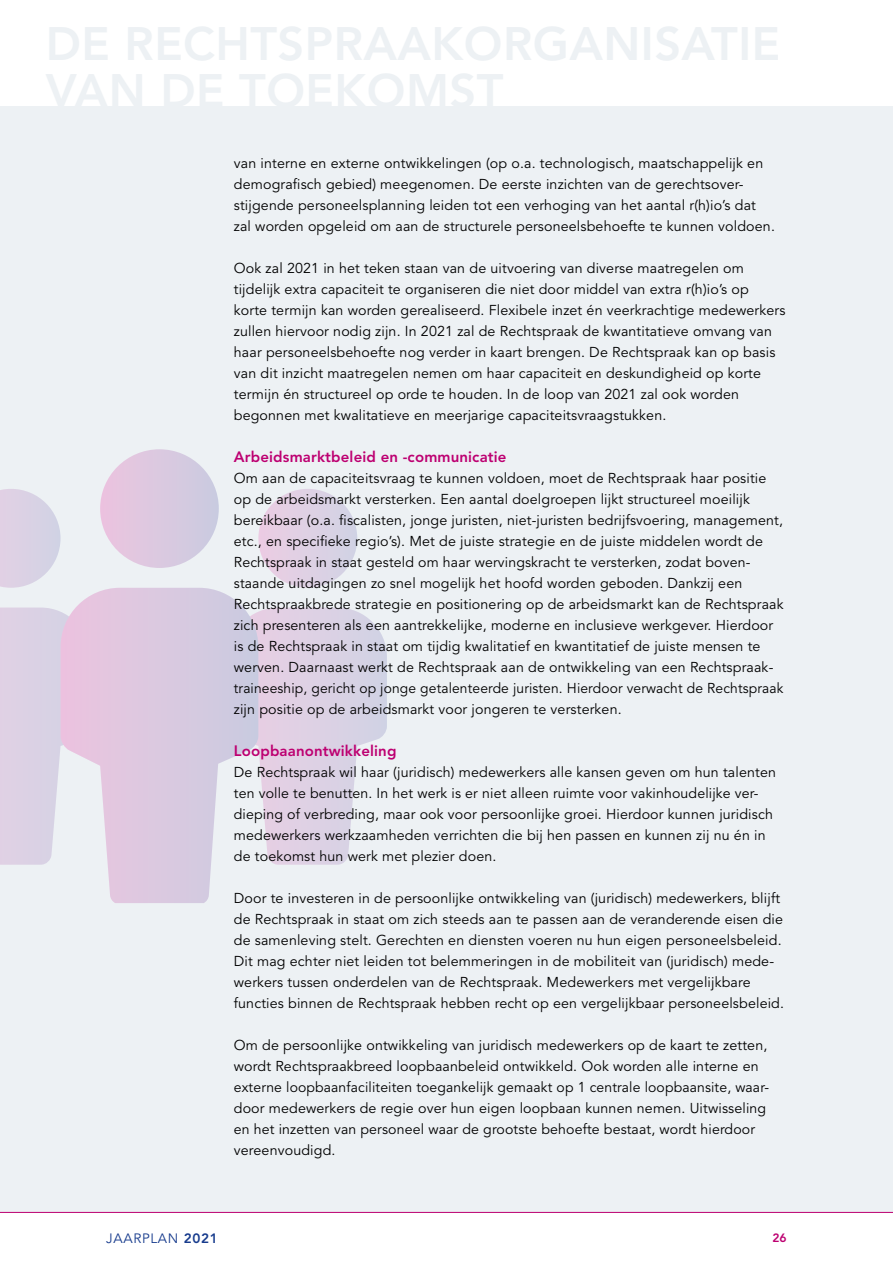
<style>
.page{position:relative;width:893px;height:1263px;background:#fff}
.page>*{position:absolute;margin:0;border:0;box-sizing:border-box;transform-origin:0 0}
.kop_D{font:800 15px "Avenir";letter-spacing:.01em;color:#bd0071}
.looptekst{font:14.25px/21px "Avenir";letter-spacing:.01em;color:#000}
.t1{font:13.5px "Avenir";letter-spacing:.05em;color:#183c8d}
.t2{font:800 12px "Avenir";color:#bd0071}
.s1{font-weight:800}
</style>
<div class="page">
<div style="left:0;top:106px;width:893px;height:1107px;background:#edf1f4"></div>
<div style="left:258px;top:489px;width:99px;height:99px;background:#dfd1e4;border-radius:49px"></div>
<svg style="left:0;top:489px;width:61px;height:99px"></svg>
<svg style="left:258px;top:607px;width:129px;height:258px"></svg>
<div style="left:0;top:607px;width:61px;height:258px;background:#dcd1e4"></div>
<div style="left:100px;top:449px;width:119px;height:119px;background:linear-gradient(to right,#ecc4df,#cacde1);border-radius:59px"></div>
<svg style="left:61px;top:588px;width:197px;height:315px"></svg>
<hr style="left:0;top:1212px;width:893px;height:1px;background:#bd0071">
<p class="looptekst" style="left:234px;top:153px;width:543px">van interne en externe ontwikkelingen (op o.a. technologisch, maatschappelijk en demografisch gebied) meegenomen. De eerste inzichten van de gerechtsover&shy;stijgende personeelsplanning leiden tot een verhoging van het aantal r(h)io’s dat zal worden opgeleid om aan de structurele personeelsbehoefte te kunnen voldoen.</p>
<p class="looptekst" style="left:234px;top:258px;width:553px">Ook zal 2021 in het teken staan van de uitvoering van diverse maatregelen om tijdelijk extra capaciteit te organiseren die niet door middel van extra r(h)io’s op korte termijn kan worden gerealiseerd. Flexibele inzet én veerkrachtige medewerkers zullen hiervoor nodig zijn. In 2021 zal de Rechtspraak de kwantitatieve omvang van haar personeelsbehoefte nog verder in kaart brengen. De Rechtspraak kan op basis van dit inzicht maatregelen nemen om haar capaciteit en deskundigheid op korte termijn én structureel op orde te houden. In de loop van 2021 zal ook worden begonnen met kwalitatieve en meerjarige capaciteitsvraagstukken.</p>
<h3 class="kop_D" style="left:234px;top:448px;width:274px">Arbeidsmarktbeleid en -communicatie</h3>
<p class="looptekst" style="left:234px;top:468px;width:551px">Om aan de capaciteitsvraag te kunnen voldoen, moet de Rechtspraak haar positie op de arbeidsmarkt versterken. Een aantal doelgroepen lijkt structureel moeilijk bereikbaar (o.a. fiscalisten, jonge juristen, niet-juristen bedrijfsvoering, management, etc., en specifieke regio’s). Met de juiste strategie en de juiste middelen wordt de Rechtspraak in staat gesteld om haar wervingskracht te versterken, zodat boven&shy;staande uitdagingen zo snel mogelijk het hoofd worden geboden. Dankzij een Rechtspraakbrede strategie en positionering op de arbeidsmarkt kan de Rechtspraak zich presenteren als een aantrekkelijke, moderne en inclusieve werkgever. Hierdoor is de Rechtspraak in staat om tijdig kwalitatief en kwantitatief de juiste mensen te werven. Daarnaast werkt de Rechtspraak aan de ontwikkeling van een Rechtspraak&shy;traineeship, gericht op jonge getalenteerde juristen. Hierdoor verwacht de Rechtspraak zijn positie op de arbeidsmarkt voor jongeren te versterken.</p>
<h3 class="kop_D" style="left:234px;top:742px;width:164px">Loopbaanontwikkeling</h3>
<p class="looptekst" style="left:234px;top:762px;width:544px">De Rechtspraak wil haar (juridisch) medewerkers alle kansen geven om hun talenten ten volle te benutten. In het werk is er niet alleen ruimte voor vakinhoudelijke ver&shy;dieping of verbreding, maar ook voor persoonlijke groei. Hierdoor kunnen juridisch medewerkers werkzaamheden verrichten die bij hen passen en kunnen zij nu én in de toekomst hun werk met plezier doen.</p>
<p class="looptekst" style="left:234px;top:888px;width:552px">Door te investeren in de persoonlijke ontwikkeling van (juridisch) medewerkers, blijft de Rechtspraak in staat om zich steeds aan te passen aan de veranderende eisen die de samenleving stelt. Gerechten en diensten voeren nu hun eigen personeelsbeleid.<br>Dit mag echter niet leiden tot belemmeringen in de mobiliteit van (juridisch) mede&shy;werkers tussen onderdelen van de Rechtspraak. Medewerkers met vergelijkbare functies binnen de Rechtspraak hebben recht op een vergelijkbaar personeelsbeleid.</p>
<p class="looptekst" style="left:234px;top:1035px;width:536px">Om de persoonlijke ontwikkeling van juridisch medewerkers op de kaart te zetten, wordt Rechtspraakbreed loopbaanbeleid ontwikkeld. Ook worden alle interne en externe loopbaanfaciliteiten toegankelijk gemaakt op 1 centrale loopbaansite, waar&shy;door medewerkers de regie over hun eigen loopbaan kunnen nemen. Uitwisseling en het inzetten van personeel waar de grootste behoefte bestaat, wordt hierdoor vereenvoudigd.</p>
<p class="t1" style="left:106px;top:1231px;width:113px">JAARPLAN <span class="s1">2021</span></p>
<p class="t2" style="left:772px;top:1231px;width:16px">26</p>
</div>
